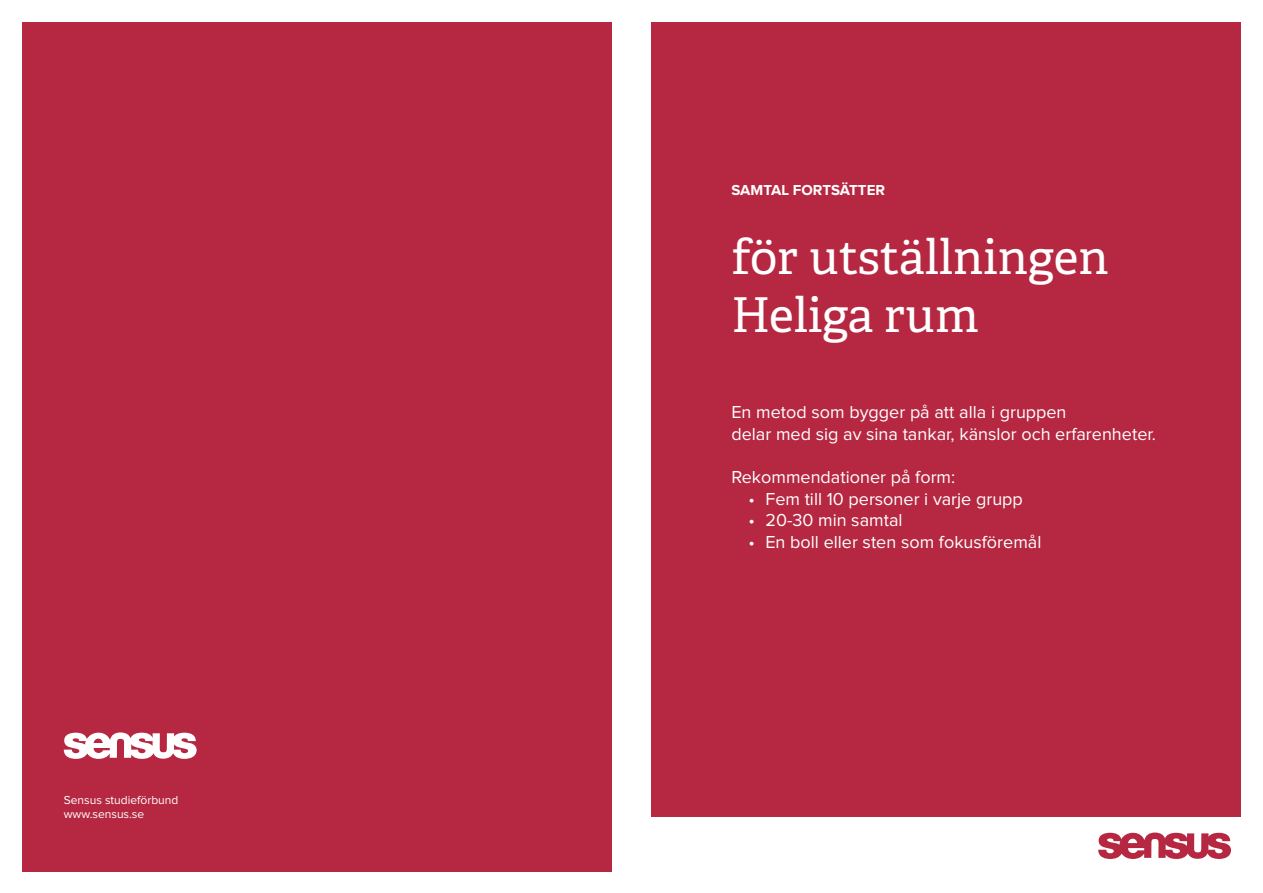
<style>
.page{position:relative;width:1263px;height:893px;background:#fff}
.page>*{position:absolute;margin:0;border:0;box-sizing:border-box;transform-origin:0 0}
.t1{font:48px/57.6px "Adelle PE";color:#fff}
.t2{font:18px "Proxima Nova";color:#fff}
.t3{font:700 15px "Proxima Nova";color:#fff}
.t4{font:12px "Proxima Nova";color:#fff}
</style>
<div class="page">
<div style="left:652px;top:22px;width:589px;height:794px;background:#b62841"></div>
<svg style="left:1098px;top:832px;width:133px;height:27px"></svg>
<div style="left:23px;top:22px;width:589px;height:850px;background:#b62841"></div>
<svg style="left:64px;top:732px;width:133px;height:27px"></svg>
<p class="t4" style="left:64px;top:794px;width:116px">Sensus studieförbund</p>
<p class="t4" style="left:64px;top:808px;width:82px">www.sensus.se</p>
<p class="t3" style="left:731px;top:183px;width:155px">SAMTAL FORTSÄTTER</p>
<p class="t1" style="left:731px;top:226px;width:379px">för utställningen<br>Heliga rum</p>
<p class="t2" style="left:731px;top:404px;width:337px">En metod som bygger på att alla i gruppen</p>
<p class="t2" style="left:731px;top:425px;width:426px">delar med sig av sina tankar, känslor och erfarenheter.</p>
<p class="t2" style="left:731px;top:469px;width:225px">Rekommendationer på form:</p>
<p class="t2" style="left:748px;top:490px;width:276px">• Fem till 10 personer i varje grupp</p>
<p class="t2" style="left:748px;top:512px;width:156px">• 20-30 min samtal</p>
<p class="t2" style="left:748px;top:533px;width:295px">• En boll eller sten som fokusföremål</p>
</div>
